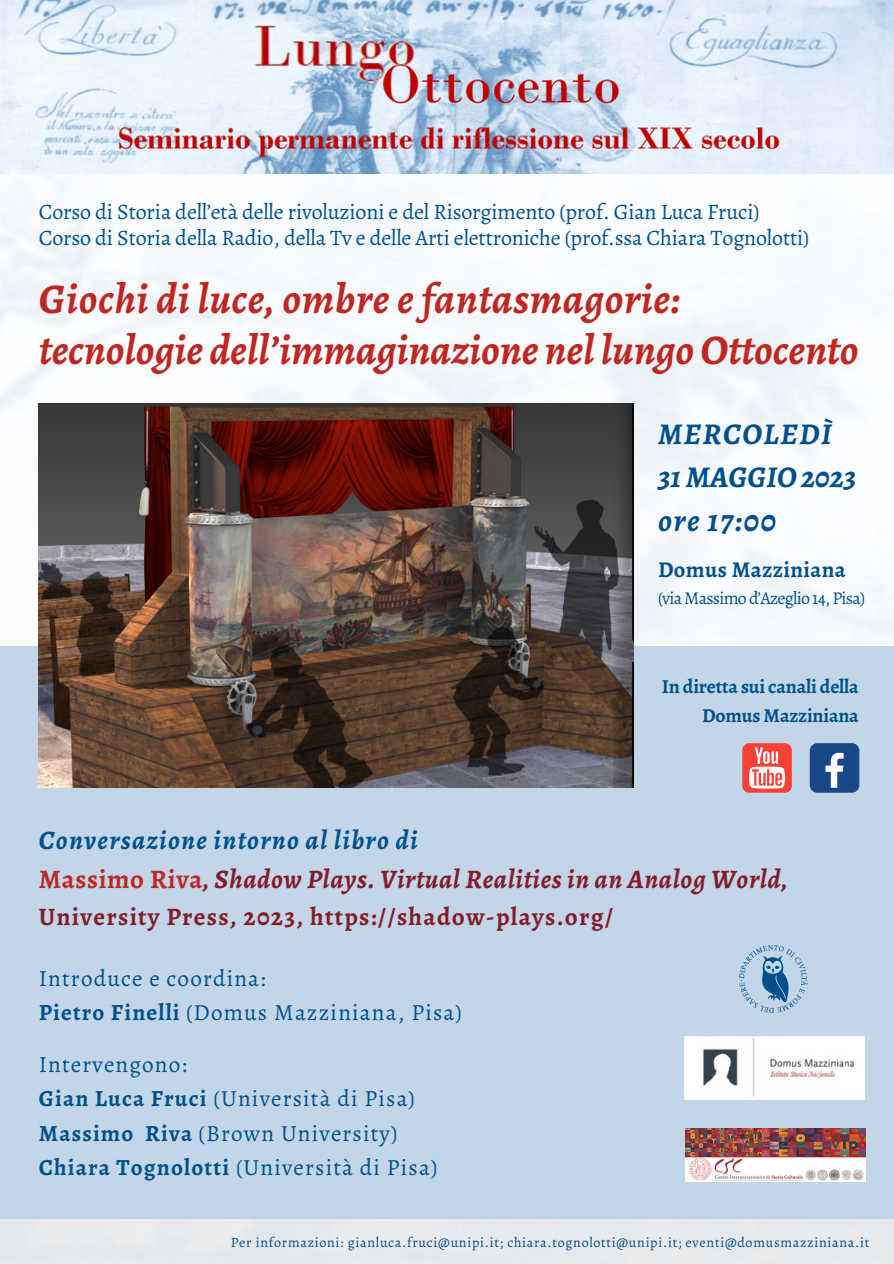
<style>
.page{position:relative;width:894px;height:1264px;background:#fff}
.page>*{position:absolute;margin:0;border:0;box-sizing:border-box;transform-origin:0 0}
.t1{font:italic 700 42.3px "Alegreya";color:#bf2721}
.t2{font:italic 700 31.8px "Alegreya";letter-spacing:.05em;color:#00518b}
.t3{font:italic 700 30.15px "Alegreya";color:#00518b}
.t4{font:italic 700 30.15px "Alegreya";letter-spacing:.05em;color:#00518b}
.t5{font:italic 700 26.7px "Alegreya";letter-spacing:.025em;color:#831d29}
.t6{font:italic 700 26.7px "Alegreya";letter-spacing:.05em;color:#00518c}
.t7{font:700 25.2px "Alegreya";letter-spacing:.05em;color:#831d29}
.t8{font:23.25px "Alegreya";letter-spacing:.05em;color:#00518b}
.t9{font:700 22.5px "Alegreya";letter-spacing:.015em;color:#00518b}
.t10{font:22.05px "Alegreya";letter-spacing:-.01em;color:#00518b}
.t11{font:700 19.8px/29.2px "Alegreya";letter-spacing:-.01em;color:#00518b;text-align:right}
.t12{font:18px "Alegreya";letter-spacing:-.04em;color:#00518b}
.t13{font:14.1px "Alegreya";letter-spacing:.05em;color:#00518b}
.s1{font-style:normal;color:#bf2721}
.s2{font-weight:700}
</style>
<div class="page">
<img style="left:0;top:173px;width:893px;height:1090px">
<img style="left:0;top:0;width:893px;height:173px">
<div style="left:0;top:646px;width:893px;height:572px;background:#bed3e7"></div>
<img style="left:39px;top:404px;width:594px;height:383px">
<div style="left:742px;top:743px;width:49px;height:49px;background:#f44336;border-radius:7px"></div>
<svg style="left:749px;top:747px;width:35px;height:41px"></svg>
<div style="left:809px;top:743px;width:50px;height:49px;background:#1a4789;border-radius:8px"></div>
<svg style="left:825px;top:752px;width:18px;height:35px"></svg>
<img style="left:684px;top:1036px;width:180px;height:63px">
<img style="left:739px;top:945px;width:67px;height:67px">
<img style="left:685px;top:1128px;width:179px;height:53px">
<p class="t10" style="left:39px;top:197px;width:722px">Corso di Storia dell’età delle rivoluzioni e del Risorgimento (prof. Gian Luca Fruci)</p>
<p class="t10" style="left:39px;top:223px;width:771px">Corso di Storia della Radio, della Tv e delle Arti elettroniche (prof.ssa Chiara Tognolotti)</p>
<p class="t1" style="left:39px;top:270px;width:643px">Giochi di luce, ombre efantasmagorie:</p>
<p class="t1" style="left:39px;top:321px;width:821px">tecnologie dell’immaginazione nel lungoOttocento</p>
<p class="t4" style="left:657px;top:413px;width:175px">MERCOLEDÌ</p>
<p class="t3" style="left:657px;top:457px;width:200px">31 MAGGIO2023</p>
<p class="t2" style="left:657px;top:499px;width:120px">ore 17:00</p>
<p class="t9" style="left:657px;top:554px;width:189px">Domus Mazziniana</p>
<p class="t12" style="left:657px;top:585px;width:208px">(via Massimo d’Azeglio 14, Pisa)</p>
<p class="t11" style="left:661px;top:671px;width:198px">In diretta sui canali della<br>Domus Mazziniana</p>
<p class="t6" style="left:39px;top:822px;width:380px">Conversazione intorno al libro di</p>
<p class="t5" style="left:39px;top:861px;width:750px"><span class="s1">Massimo Riva</span>, Shadow Plays. Virtual Realities in an Analog World,</p>
<p class="t7" style="left:39px;top:899px;width:575px">University Press, 2023, https://shadow-plays.org/</p>
<p class="t8" style="left:39px;top:961px;width:228px">Introduce e coordina:</p>
<p class="t8" style="left:39px;top:996px;width:424px"><span class="s2">Pietro Finelli</span> (Domus Mazziniana, Pisa)</p>
<p class="t8" style="left:39px;top:1048px;width:150px">Intervengono:</p>
<p class="t8" style="left:39px;top:1082px;width:377px"><span class="s2">Gian Luca Fruci</span> (Università di Pisa)</p>
<p class="t8" style="left:39px;top:1117px;width:360px"><span class="s2">Massimo Riva</span> (Brown University)</p>
<p class="t8" style="left:39px;top:1151px;width:400px"><span class="s2">Chiara Tognolotti</span> (Università di Pisa)</p>
<p class="t13" style="left:231px;top:1232px;width:639px">Per informazioni: gianluca.fruci@unipi.it; chiara.tognolotti@unipi.it; eventi@domusmazziniana.it</p>
</div>
